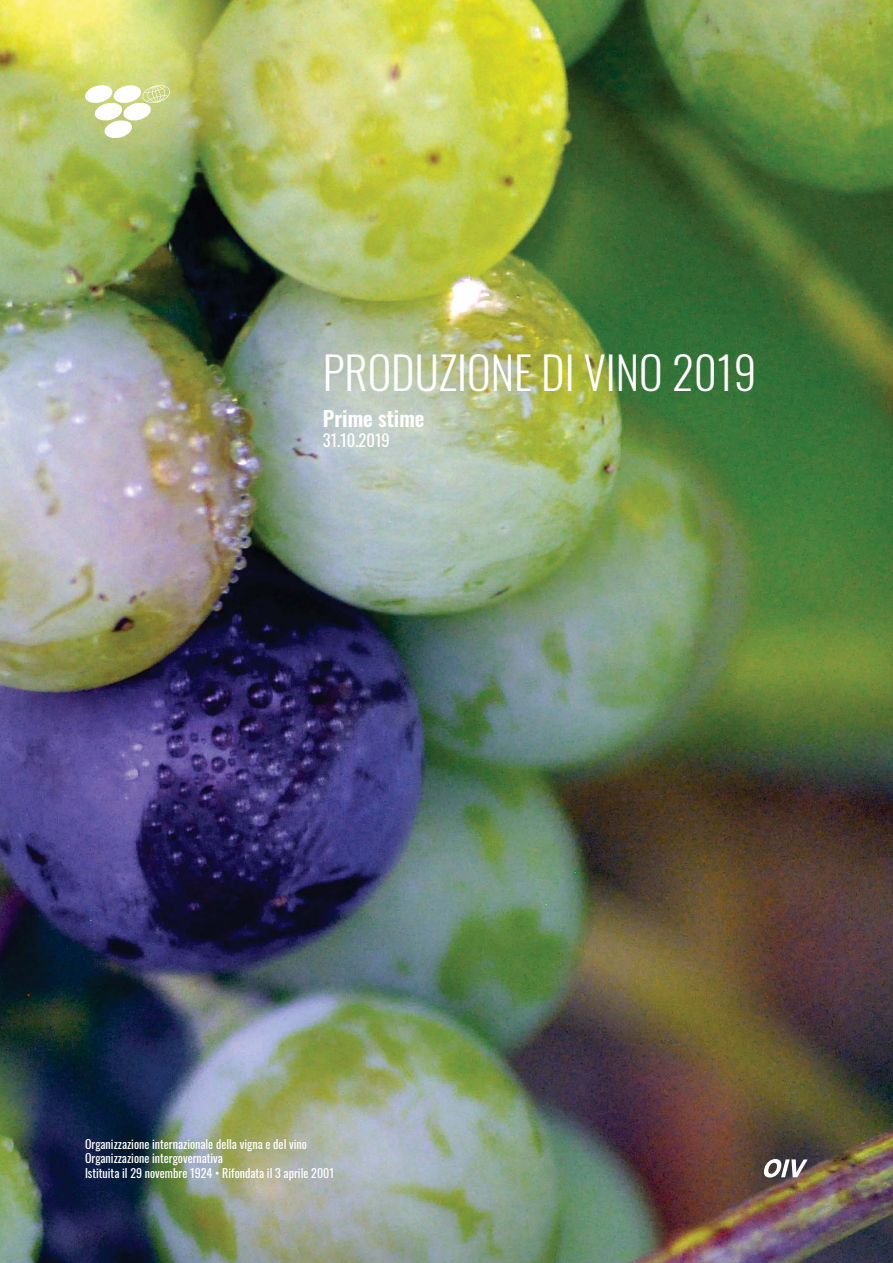
<style>
.page{position:relative;width:893px;height:1263px;background:#fff}
.page>*{position:absolute;margin:0;border:0;box-sizing:border-box;transform-origin:0 0}
.t1{font:300 45px "Oswald";color:#fff}
.t2{font:600 21px "Oswald";color:#fff}
.t3{font:16.5px "Oswald";color:#fff}
.t4{font:12px/14.4px "Oswald";color:#fff}
</style>
<div class="page">
<img style="left:0;top:0;width:893px;height:1263px">
<svg style="left:763px;top:1159px;width:45px;height:19px"></svg>
<svg style="left:82px;top:82px;width:89px;height:57px"></svg>
<h1 class="t1" style="left:323px;top:337px;width:435px">PRODUZIONE DI VINO 2019</h1>
<h2 class="t2" style="left:323px;top:402px;width:103px">Prime stime</h2>
<h3 class="t3" style="left:323px;top:427px;width:68px">31.10.2019</h3>
<p class="t4" style="left:85px;top:1136px;width:251px">Organizzazione internazionale della vigna e del vino<br>Organizzazione intergovernativa<br>Istituita il 29 novembre 1924 • Rifondata il 3 aprile 2001</p>
</div>
